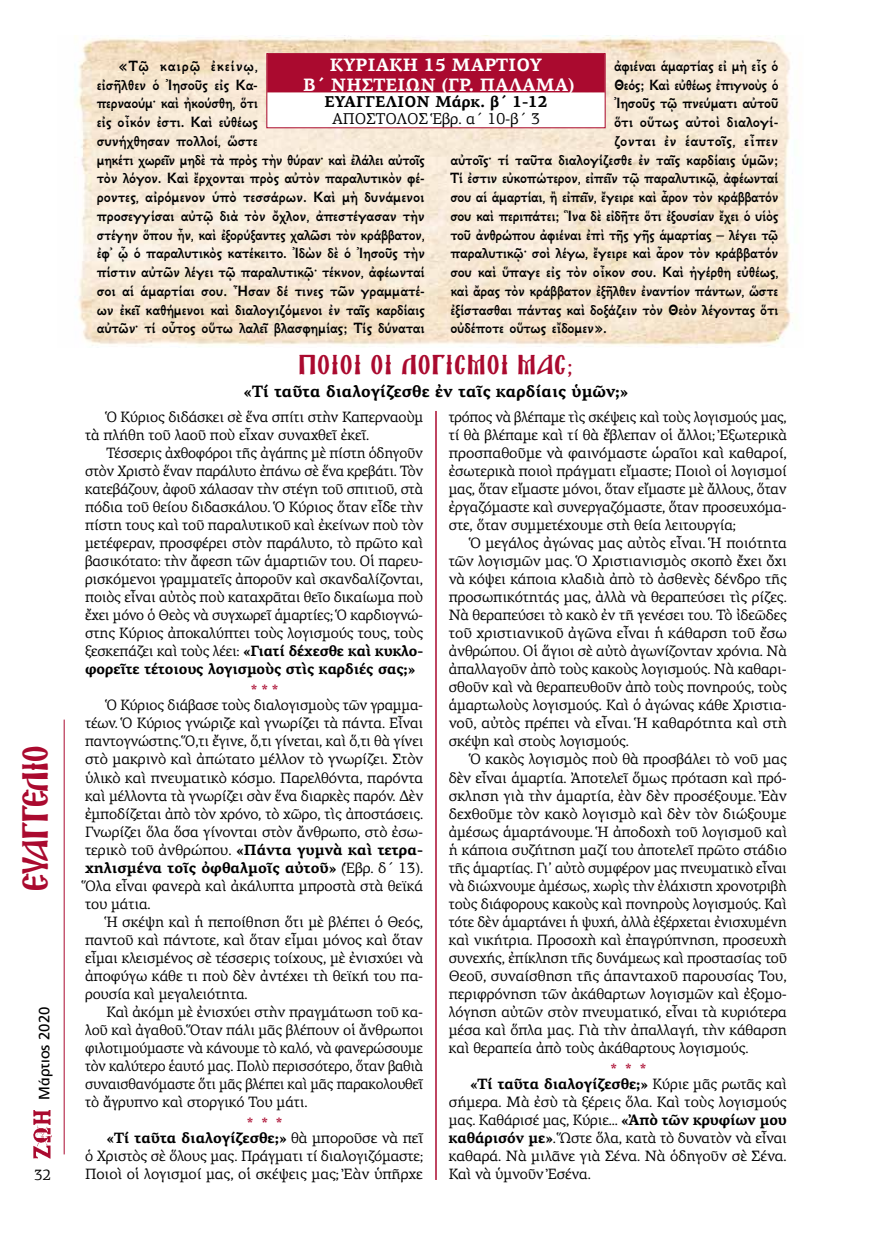
<style>
.page{position:relative;width:872px;height:1234px;background:#fff}
.page>*{position:absolute;margin:0;border:0;box-sizing:border-box;transform-origin:0 0}
.t1{font:31.5px "Mg Agion Oros UC Normal";letter-spacing:-.025em;color:#aa0a2f}
.t2{font:24px "Mg Agion Oros UC Normal";letter-spacing:.09em;color:#aa0a2f}
.t3{font:700 18px/19.4px "PF Agora Serif Pro";color:#fff;text-align:center}
.t4{font:700 16.5px/18.8px "GFS Neohellenic";letter-spacing:-.01em;color:#000;scale:.91 1}
.t5{font:700 16.5px "GFS Neohellenic";letter-spacing:-.01em;color:#000;scale:.87 1}
.t6{font:700 16.5px "GFS Neohellenic";letter-spacing:-.01em;color:#000;scale:.88 1}
.t7{font:700 16.5px "GFS Neohellenic";letter-spacing:-.01em;color:#000;scale:.86 1}
.t8{font:700 16.5px "GFS Neohellenic";letter-spacing:-.01em;color:#000;scale:.89 1}
.t9{font:700 16.5px "PF Agora Serif Pro";color:#000}
.t10{font:700 16.5px "GFS Neohellenic";letter-spacing:.025em;color:#000;scale:.91 1}
.t11{font:700 15.75px "PF Agora Serif Pro";color:#000}
.t12{font:15.75px "PF Agora Serif Pro";color:#000}
.t13{font:15px/18px "PF Agora Serif Pro";letter-spacing:-.01em;color:#000;text-align:justify}
.t14{font:15px/18px "PF Agora Serif Pro";letter-spacing:-.01em;color:#000;text-align:justify;scale:.96 1}
.t15{font:700 15px/15px "PF Agora Serif Pro";letter-spacing:-.01em;color:#000;text-align:center}
.t16{font:15px "PF Catalog Poly";color:#000}
.t17{font:15px "PF Agora Serif Pro";color:#aa0a2f}
.s1{font-family:"PF Agora Serif Pro"}
.s2{font-weight:700}
.s3{font-weight:400;color:#aa0a2f}
.s4{font-weight:400}
</style>
<div class="page">
<img style="left:33px;top:1110px;width:19px;height:48px">
<hr style="left:64px;top:719px;width:1px;height:435px;background:#aa0a2f">
<img style="left:75px;top:36px;width:716px;height:311px">
<svg style="left:268px;top:55px;width:335px;height:71px"></svg>
<div style="left:266px;top:53px;width:339px;height:75px;border:1px solid #aa0a2f"></div>
<hr style="left:435px;top:411px;width:2px;height:768px;background:#aa0a2f">
<h1 class="t1" style="left:22px;top:889px;width:146px;rotate:-90deg">ΕΥΑΓΓΕΛΙΟ</h1>
<p class="t16" style="left:36px;top:1099px;width:95px;rotate:-90deg">Μάρτιος 2020</p>
<p class="t13" style="left:34px;top:1165px;width:18px">32</p>
<p class="t3" style="left:303px;top:56px;width:273px">ΚΥΡΙΑΚΗ 15 ΜΑΡΤΙΟΥ<br>Β΄ ΝΗΣΤΕΙΩΝ (ΓΡ. ΠΑΛΑΜΑ)</p>
<p class="t11" style="left:324px;top:92px;width:224px">ΕΥΑΓΓΕΛΙΟΝ Μάρκ. β΄ 1-12</p>
<p class="t12" style="left:332px;top:110px;width:209px">ΑΠΟΣΤΟΛΟΣ Ἑβρ. α΄ 10-β΄ 3</p>
<p class="t4" style="left:97px;top:55px;width:362px;text-indent:21px">«Τῷ καιρῷ ἐκείνῳ,<br>εἰσῆλθεν ὁ Ἰησοῦς εἰς Κα-<br>περναούμ· καὶ ἠκούσθη, ὅτι<br>εἰς οἶκόν ἐστι. Καὶ εὐθέως<br>συνήχθησαν πολλοί, ὥστε<br>μηκέτι χωρεῖν μηδὲ τὰ πρὸς τὴν θύραν· καὶ ἐλάλει αὐτοῖς τὸν λόγον. Καὶ ἔρχονται πρὸς αὐτὸν παραλυτικὸν φέ&shy;ροντες, αἰρόμενον ὑπὸ τεσσάρων. Καὶ μὴ δυνάμενοι προσεγγίσαι αὐτῷ διὰ τὸν ὄχλον, ἀπεστέγασαν τὴν στέγην ὅπου ἦν, καὶ ἐξορύξαντες χαλῶσι τὸν κράββατον, ἐφ᾿ ᾧ ὁ παραλυτικὸς κατέκειτο. Ἰδὼν δὲ ὁ Ἰησοῦς τὴν πίστιν αὐτῶν λέγει τῷ παραλυτικῷ· τέκνον, ἀφέωνταί σοι αἱ ἁμαρτίαι σου. Ἦσαν δέ τινες τῶν γραμματέ&shy;ων ἐκεῖ καθήμενοι καὶ διαλογιζόμενοι ἐν ταῖς καρδίαις αὐτῶν· τί οὗτος οὕτω λαλεῖ βλασφημίας; Τίς δύναται</p>
<p class="t5" style="left:614px;top:53px;width:190px">ἀφιέναι ἁμαρτίας εἰ μὴ εἷς ὁ</p>
<p class="t7" style="left:614px;top:72px;width:193px">Θεός; Καὶ εὐθέως ἐπιγνοὺς ὁ</p>
<p class="t6" style="left:614px;top:91px;width:188px">Ἰησοῦς τῷ πνεύματι αὐτοῦ</p>
<p class="t4" style="left:614px;top:111px;width:182px">ὅτι οὕτως αὐτοὶ διαλογί-</p>
<p class="t10" style="left:614px;top:128px;width:182px">ζονται ἐν ἑαυτοῖς, εἶπεν</p>
<p class="t8" style="left:450px;top:147px;width:370px">αὐτοῖς· τί ταῦτα διαλογίζεσθε ἐν ταῖς καρδίαις ὑμῶν;</p>
<p class="t5" style="left:450px;top:166px;width:378px">Τί ἐστιν εὐκοπώτερον, εἰπεῖν τῷ παραλυτικῷ, ἀφέωνταί</p>
<p class="t7" style="left:450px;top:184px;width:383px">σου αἱ ἁμαρτίαι, ἢ εἰπεῖν, ἔγειρε καὶ ἆρον τὸν κράββατόν</p>
<p class="t5" style="left:450px;top:203px;width:378px">σου καὶ περιπάτει; Ἳνα δὲ εἰδῆτε ὅτι ἐξουσίαν ἔχει ὁ υἱὸς</p>
<p class="t5" style="left:450px;top:222px;width:378px">τοῦ ἀνθρώπου ἀφιέναι ἐπὶ τῆς γῆς ἁμαρτίας — λέγει τῷ</p>
<p class="t6" style="left:450px;top:241px;width:374px">παραλυτικῷ· σοὶ λέγω, ἔγειρε καὶ ἆρον τὸν κράββατόν</p>
<p class="t6" style="left:450px;top:259px;width:374px">σου καὶ ὕπαγε εἰς τὸν οἶκον σου. Καὶ ἠγέρθη εὐθέως,</p>
<p class="t5" style="left:450px;top:278px;width:378px">καὶ ἄρας τὸν κράββατον ἐξῆλθεν ἐναντίον πάντων, ὥστε</p>
<p class="t6" style="left:450px;top:297px;width:374px">ἐξίστασθαι πάντας καὶ δοξάζειν τὸν Θεὸν λέγοντας ὅτι</p>
<p class="t6" style="left:450px;top:316px;width:179px">οὐδέποτε οὕτως εἴδομεν».</p>
<h2 class="t2" style="left:299px;top:354px;width:275px">ΠΟΙΟΙ ΟΙ ΛΟΓΙΣΜΟΙ ΜΑΣ<span class="s1">;</span></h2>
<p class="t9" style="left:243px;top:381px;width:386px">«Τί ταῦτα διαλογίζεσθε ἐν ταῖς καρδίαις ὑμῶν;»</p>
<p class="t13" style="left:85px;top:408px;width:340px;text-indent:21px">Ὁ Κύριος διδάσκει σὲ ἕνα σπίτι στὴν Καπερναοὺμ τὰ πλήθη τοῦ λαοῦ ποὺ εἶχαν συναχθεῖ ἐκεῖ.</p>
<p class="t13" style="left:85px;top:444px;width:340px;text-indent:21px">Τέσσερις ἀχθοφόροι τῆς ἀγάπης μὲ πίστη ὁδηγοῦν στὸν Χριστὸ ἕναν παράλυτο ἐπάνω σὲ ἕνα κρεβάτι. Τὸν κατεβάζουν, ἀφοῦ χάλασαν τὴν στέγη τοῦ σπιτιοῦ, στὰ πόδια τοῦ θείου διδασκάλου. Ὁ Κύριος ὅταν εἶδε τὴν πίστη τους καὶ τοῦ παραλυτικοῦ καὶ ἐκείνων ποὺ τὸν μετέφεραν, προσφέρει στὸν παράλυτο, τὸ πρῶτο καὶ βασικότατο: τὴν ἄφεση τῶν ἁμαρτιῶν του. Οἱ παρευ&shy;ρισκόμενοι γραμματεῖς ἀποροῦν καὶ σκανδαλίζονται, ποιὸς εἶναι αὐτὸς ποὺ καταχρᾶται θεῖο δικαίωμα ποὺ ἔχει μόνο ὁ Θεὸς νὰ συγχωρεῖ ἁμαρτίες; Ὁ καρδιογνώ&shy;στης Κύριος ἀποκαλύπτει τοὺς λογισμούς τους, τοὺς ξεσκεπάζει καὶ τοὺς λέει: <span class="s2">«Γιατί δέχεσθε καὶ κυκλο&shy;φορεῖτε τέτοιους λογισμοὺς στὶς καρδιές σας;»</span></p>
<p class="t17" style="left:251px;top:681px;width:29px">* * *</p>
<p class="t13" style="left:85px;top:696px;width:340px;text-indent:21px">Ὁ Κύριος διάβασε τοὺς διαλογισμοὺς τῶν γραμμα&shy;τέων. Ὁ Κύριος γνώριζε καὶ γνωρίζει τὰ πάντα. Εἶναι παντογνώστης. Ὅ,τι ἔγινε, ὅ,τι γίνεται, καὶ ὅ,τι θὰ γίνει στὸ μακρινὸ καὶ ἀπώτατο μέλλον τὸ γνωρίζει. Στὸν ὑλικὸ καὶ πνευματικὸ κόσμο. Παρελθόντα, παρόντα καὶ μέλλοντα τὰ γνωρίζει σὰν ἕνα διαρκὲς παρόν. Δὲν ἐμποδίζεται ἀπὸ τὸν χρόνο, τὸ χῶρο, τὶς ἀποστάσεις.<br>Γνωρίζει ὅλα ὅσα γίνονται στὸν ἄνθρωπο, στὸ ἐσω&shy;τερικὸ τοῦ ἀνθρώπου. <span class="s2">«Πάντα γυμνὰ καὶ τετρα&shy;χηλισμένα τοῖς ὀφθαλμοῖς αὐτοῦ»</span> (Ἑβρ. δ΄ 13).<br>Ὅλα εἶναι φανερὰ καὶ ἀκάλυπτα μπροστὰ στὰ θεϊκά του μάτια.</p>
<p class="t13" style="left:85px;top:912px;width:340px;text-indent:21px">Ἡ σκέψη καὶ ἡ πεποίθηση ὅτι μὲ βλέπει ὁ Θεός, παντοῦ καὶ πάντοτε, καὶ ὅταν εἶμαι μόνος καὶ ὅταν εἶμαι κλεισμένος σὲ τέσσερις τοίχους, μὲ ἐνισχύει νὰ ἀποφύγω κάθε τι ποὺ δὲν ἀντέχει τὴ θεϊκή του πα&shy;ρουσία καὶ μεγαλειότητα.</p>
<p class="t13" style="left:85px;top:1002px;width:340px;text-indent:21px">Καὶ ἀκόμη μὲ ἐνισχύει στὴν πραγμάτωση τοῦ κα&shy;λοῦ καὶ ἀγαθοῦ. Ὅταν πάλι μᾶς βλέπουν οἱ ἄνθρωποι φιλοτιμούμαστε νὰ κάνουμε τὸ καλό, νὰ φανερώσουμε τὸν καλύτερο ἑαυτό μας. Πολὺ περισσότερο, ὅταν βαθιὰ συναισθανόμαστε ὅτι μᾶς βλέπει καὶ μᾶς παρακολουθεῖ τὸ ἄγρυπνο καὶ στοργικό Του μάτι.</p>
<p class="t15" style="left:106px;top:1115px;width:318px"><span class="s3">* * *<br></span>«Τί ταῦτα διαλογίζεσθε;» <span class="s4">θὰ μποροῦσε νὰ πεῖ</span></p>
<p class="t13" style="left:85px;top:1146px;width:340px">ὁ Χριστὸς σὲ ὅλους μας. Πράγματι τί διαλογιζόμαστε;<br>Ποιοὶ οἱ λογισμοί μας, οἱ σκέψεις μας; Ἐὰν ὑπῆρχε</p>
<p class="t14" style="left:449px;top:408px;width:354px">τρόπος νὰ βλέπαμε τὶς σκέψεις καὶ τοὺς λογισμούς μας, τί θὰ βλέπαμε καὶ τί θὰ ἔβλεπαν οἱ ἄλλοι; Ἐξωτερικὰ προσπαθοῦμε νὰ φαινόμαστε ὡραῖοι καὶ καθαροί, ἐσωτερικὰ ποιοὶ πράγματι εἴμαστε; Ποιοὶ οἱ λογισμοί μας, ὅταν εἴμαστε μόνοι, ὅταν εἴμαστε μὲ ἄλλους, ὅταν ἐργαζόμαστε καὶ συνεργαζόμαστε, ὅταν προσευχόμα&shy;στε, ὅταν συμμετέχουμε στὴ θεία λειτουργία;</p>
<p class="t13" style="left:449px;top:534px;width:340px;text-indent:21px">Ὁ μεγάλος ἀγώνας μας αὐτὸς εἶναι. Ἡ ποιότητα τῶν λογισμῶν μας. Ὁ Χριστιανισμὸς σκοπὸ ἔχει ὄχι νὰ κόψει κάποια κλαδιὰ ἀπὸ τὸ ἀσθενὲς δένδρο τῆς προσωπικότητάς μας, ἀλλὰ νὰ θεραπεύσει τὶς ρίζες.<br>Νὰ θεραπεύσει τὸ κακὸ ἐν τῆ γενέσει του. Τὸ ἰδεῶδες τοῦ χριστιανικοῦ ἀγῶνα εἶναι ἡ κάθαρση τοῦ ἔσω ἀνθρώπου. Οἱ ἅγιοι σὲ αὐτὸ ἀγωνίζονταν χρόνια. Νὰ ἀπαλλαγοῦν ἀπὸ τοὺς κακοὺς λογισμούς. Νὰ καθαρι&shy;σθοῦν καὶ νὰ θεραπευθοῦν ἀπὸ τοὺς πονηρούς, τοὺς ἁμαρτωλοὺς λογισμούς. Καὶ ὁ ἀγώνας κάθε Χριστια&shy;νοῦ, αὐτὸς πρέπει νὰ εἶναι. Ἡ καθαρότητα καὶ στὴ σκέψη καὶ στοὺς λογισμούς.</p>
<p class="t13" style="left:449px;top:750px;width:340px;text-indent:21px">Ὁ κακὸς λογισμὸς ποὺ θὰ προσβάλει τὸ νοῦ μας δὲν εἶναι ἁμαρτία. Ἀποτελεῖ ὅμως πρόταση καὶ πρό&shy;σκληση γιὰ τὴν ἁμαρτία, ἐὰν δὲν προσέξουμε. Ἐὰν δεχθοῦμε τὸν κακὸ λογισμὸ καὶ δὲν τὸν διώξουμε ἀμέσως ἁμαρτάνουμε. Ἡ ἀποδοχὴ τοῦ λογισμοῦ καὶ ἡ κάποια συζήτηση μαζί του ἀποτελεῖ πρῶτο στάδιο τῆς ἁμαρτίας. Γι’ αὐτὸ συμφέρον μας πνευματικὸ εἶναι νὰ διώχνουμε ἀμέσως, χωρὶς τὴν ἐλάχιστη χρονοτριβὴ τοὺς διάφορους κακοὺς καὶ πονηροὺς λογισμούς. Καὶ τότε δὲν ἁμαρτάνει ἡ ψυχή, ἀλλὰ ἐξέρχεται ἐνισχυμένη καὶ νικήτρια. Προσοχὴ καὶ ἐπαγρύπνηση, προσευχὴ συνεχής, ἐπίκληση τῆς δυνάμεως καὶ προστασίας τοῦ Θεοῦ, συναίσθηση τῆς ἁπανταχοῦ παρουσίας Του, περιφρόνηση τῶν ἀκάθαρτων λογισμῶν καὶ ἐξομο&shy;λόγηση αὐτῶν στὸν πνευματικό, εἶναι τὰ κυριότερα μέσα καὶ ὅπλα μας. Γιὰ τὴν ἀπαλλαγή, τὴν κάθαρση καὶ θεραπεία ἀπὸ τοὺς ἀκάθαρτους λογισμούς.</p>
<p class="t15" style="left:470px;top:1061px;width:318px"><span class="s3">* * *<br></span>«Τί ταῦτα διαλογίζεσθε;» <span class="s4">Κύριε μᾶς ρωτᾶς καὶ</span></p>
<p class="t13" style="left:449px;top:1092px;width:340px">σήμερα. Μὰ ἐσὺ τὰ ξέρεις ὅλα. Καὶ τοὺς λογισμούς μας. Καθάρισέ μας, Κύριε... <span class="s2">«Ἀπὸ τῶν κρυφίων μου καθάρισόν με»</span>. Ὥστε ὅλα, κατὰ τὸ δυνατὸν νὰ εἶναι καθαρά. Νὰ μιλᾶνε γιὰ Σένα. Νὰ ὁδηγοῦν σὲ Σένα.<br>Καὶ νὰ ὑμνοῦν Ἐσένα.</p>
</div>
